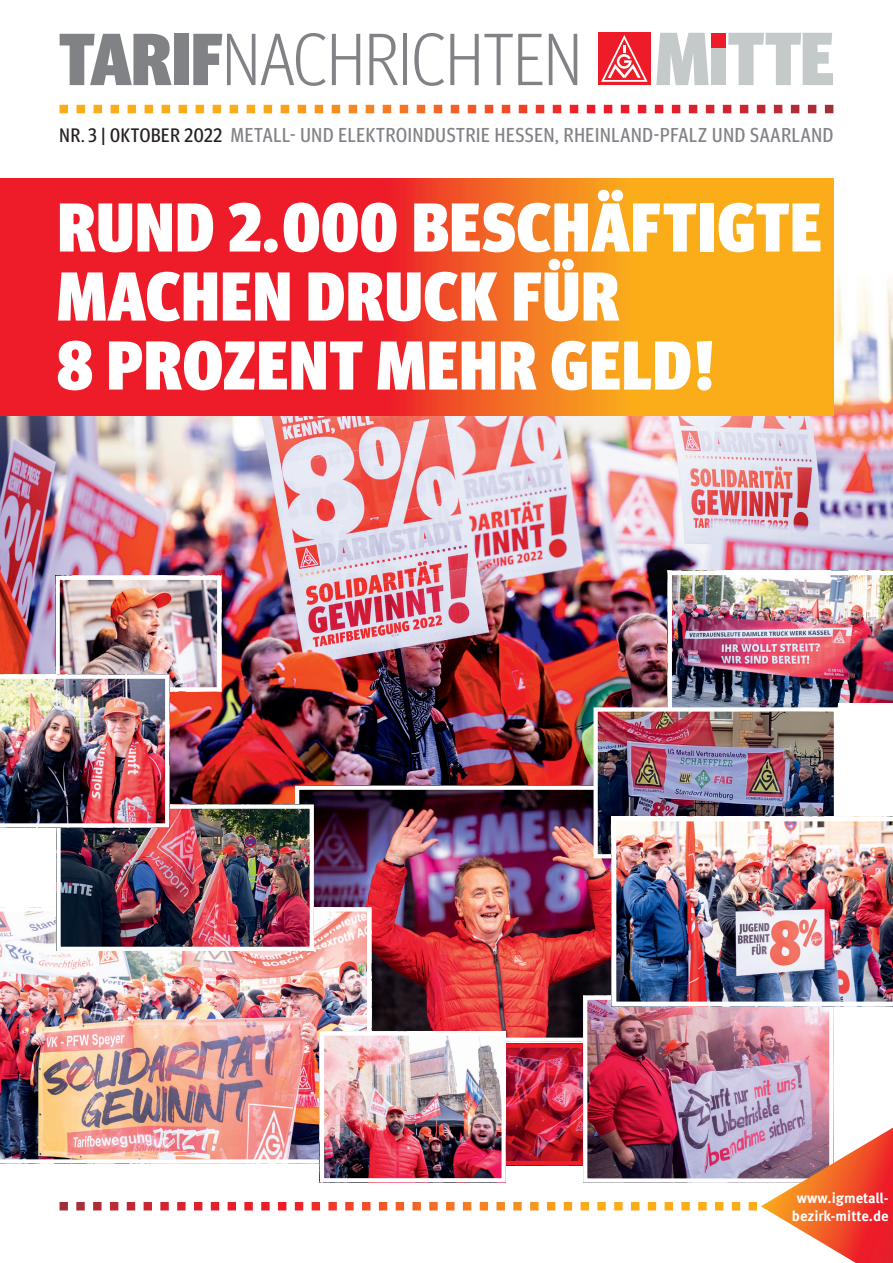
<style>
.page{position:relative;width:893px;height:1263px;background:#fff}
.page>*{position:absolute;margin:0;border:0;box-sizing:border-box;transform-origin:0 0}
.t1{font:300 condensed 73.65px "Meta Head IGM";color:#808285}
.t2{font:900 condensed 69px/69px "Meta Head IGM";letter-spacing:.02em;color:#fff}
.t3{font:condensed 20.1px "Meta Headline Pro";letter-spacing:.04em;color:#808285}
.t4{font:700 14.55px/18.1px "Meta IGM";color:#fff;text-align:center}
.s1{font-weight:900}
.s2{font-size:19.5px;color:#231f20}
</style>
<div class="page">
<img style="left:506px;top:1048px;width:77px;height:79px">
<img style="left:0;top:273px;width:893px;height:531px">
<img style="left:300px;top:790px;width:311px;height:247px">
<img style="left:668px;top:571px;width:225px;height:136px">
<img style="left:61px;top:581px;width:155px;height:105px">
<div style="left:56px;top:576px;width:165px;height:115px;border:4px solid #fff"></div>
<img style="left:0;top:907px;width:371px;height:253px">
<img style="left:588px;top:1000px;width:240px;height:127px">
<div style="left:583px;top:995px;width:250px;height:188px;border:4px solid #fff"></div>
<img style="left:325px;top:1036px;width:176px;height:91px">
<div style="left:320px;top:1031px;width:186px;height:151px;border:4px solid #fff"></div>
<img style="left:61px;top:809px;width:248px;height:137px">
<div style="left:56px;top:804px;width:258px;height:147px;border:4px solid #fff"></div>
<img style="left:0;top:674px;width:169px;height:153px">
<div style="left:838px;top:703px;width:55px;height:130px;background:#fff"></div>
<img style="left:598px;top:712px;width:235px;height:141px">
<div style="left:593px;top:707px;width:245px;height:151px;border:4px solid #fff"></div>
<img style="left:611px;top:816px;width:282px;height:190px">
<img style="left:60px;top:1127px;width:833px;height:136px">
<svg style="left:60px;top:105px;width:773px;height:8px"></svg>
<div style="left:711px;top:48px;width:15px;height:37px;background:#c4cac9"></div>
<div style="left:598px;top:32px;width:52px;height:53px;background:#ee1c28"></div>
<svg style="left:601px;top:35px;width:47px;height:47px"></svg>
<svg style="left:656px;top:33px;width:52px;height:52px"></svg>
<svg style="left:728px;top:33px;width:105px;height:52px"></svg>
<div style="left:711px;top:33px;width:15px;height:15px;background:#ee1c28"></div>
<svg style="left:0;top:178px;width:833px;height:238px;background:#f25223"></svg>
<h1 class="t1" style="left:59px;top:7px;width:524px"><span class="s1">TARIF</span>NACHRICHTEN</h1>
<p class="t3" style="left:60px;top:120px;width:775px"><span class="s2">NR. 3 | 0KTOBER 2022</span> METALL- UND ELEKTROINDUSTRIE HESSEN, RHEINLAND-PFALZ UND SAARLAND</p>
<h2 class="t2" style="left:57px;top:188px;width:765px">RUND 2.000 BESCHÄFTIGTE<br>MACHEN DRUCK FÜR<br>8 PROZENT MEHR GELD!</h2>
<p class="t4" style="left:792px;top:1188px;width:98px">www.igmetall&shy;bezirk-mitte.de</p>
</div>
